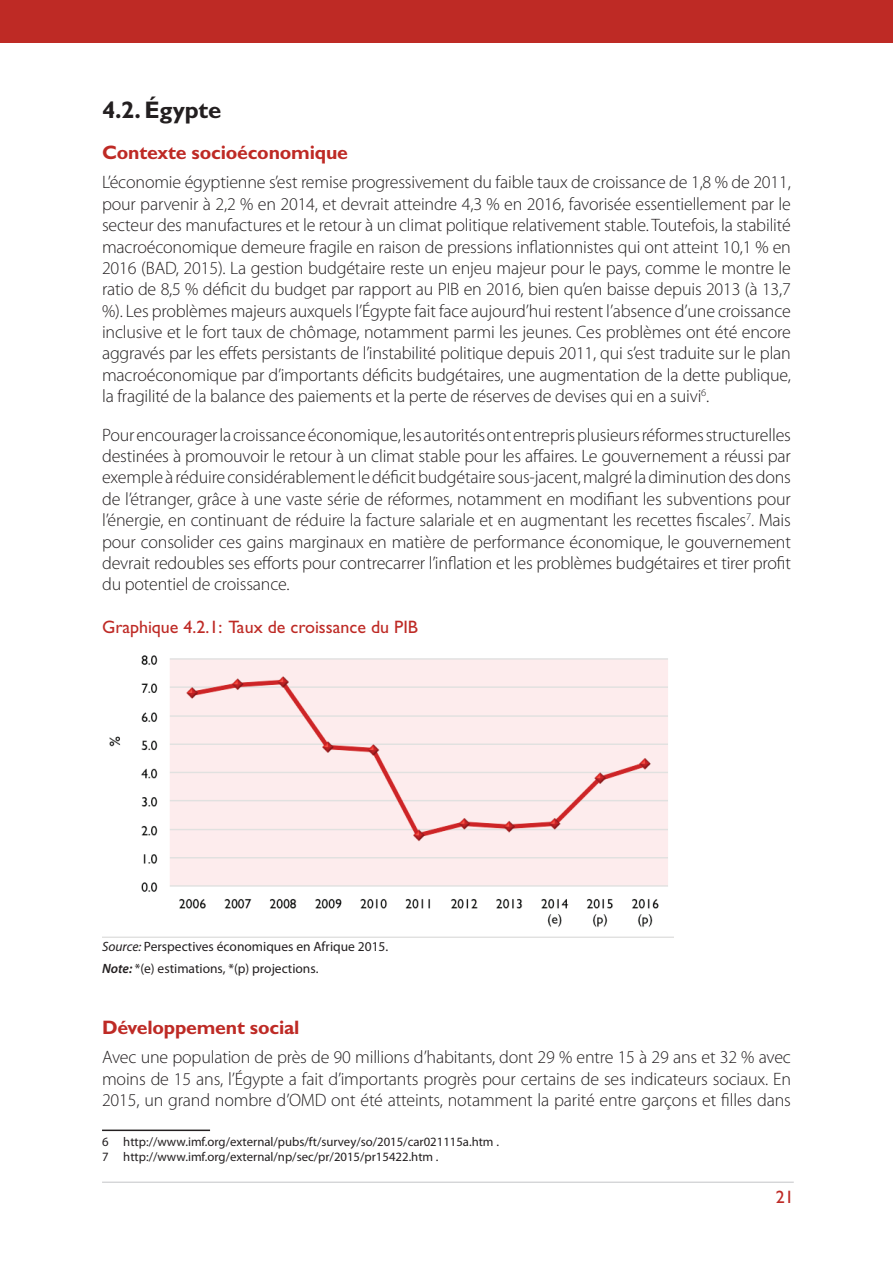
<style>
.page{position:relative;width:893px;height:1263px;background:#fff}
.page>*{position:absolute;margin:0;border:0;box-sizing:border-box;transform-origin:0 0}
.t1{font:700 24px "Gill Sans Std";letter-spacing:-.01em;color:#231f20}
.t2{font:700 19.5px "Gill Sans Std";letter-spacing:-.01em;color:#be2a25}
.t3{font:300 18px/21.3px "Myriad Pro";letter-spacing:-.01em;color:#231f20;text-align:justify}
.t4{font:18px "Gill Sans Std";color:#be2a25}
.t5{font:13.5px/21px "Myriad Pro";color:#231f20}
.t6{font:12.75px/15.3px "Myriad Pro";color:#231f20}
.s1{font-style:italic}
.s2{font-weight:600;font-style:italic}
</style>
<div class="page">
<hr style="left:102px;top:1182px;width:692px;height:1px;background:#c7c8ca">
<div style="left:0;top:0;width:893px;height:43px;background:#be2a25"></div>
<img style="left:102px;top:655px;width:571px;height:282px">
<hr style="left:102px;top:1129px;width:108px;height:2px;background:#231f20">
<h1 class="t1" style="left:102px;top:96px;width:121px">4.2. Égypte</h1>
<p class="t2" style="left:102px;top:140px;width:247px">Contexte socioéconomique</p>
<p class="t3" style="left:102px;top:172px;width:690px">L’économie égyptienne s’est remise progressivement du faible taux de croissance de 1,8 % de 2011, pour parvenir à 2,2 % en 2014, et devrait atteindre 4,3 % en 2016, favorisée essentiellement par le secteur des manufactures et le retour à un climat politique relativement stable. Toutefois, la stabilité macroéconomique demeure fragile en raison de pressions inflationnistes qui ont atteint 10,1 % en 2016 (BAD, 2015). La gestion budgétaire reste un enjeu majeur pour le pays, comme le montre le ratio de 8,5 % déficit du budget par rapport au PIB en 2016, bien qu’en baisse depuis 2013 (à 13,7 %). Les problèmes majeurs auxquels l’Égypte fait face aujourd’hui restent l’absence d’une croissance inclusive et le fort taux de chômage, notamment parmi les jeunes. Ces problèmes ont été encore aggravés par les effets persistants de l’instabilité politique depuis 2011, qui s’est traduite sur le plan macroéconomique par d’importants déficits budgétaires, une augmentation de la dette publique, la fragilité de la balance des paiements et la perte de réserves de devises qui en a suivi<sup>6</sup>.</p>
<p class="t3" style="left:102px;top:424px;width:690px">Pour encourager la croissance économique, les autorités ont entrepris plusieurs réformes structurelles destinées à promouvoir le retour à un climat stable pour les affaires. Le gouvernement a réussi par exemple à réduire considérablement le déficit budgétaire sous-jacent, malgré la diminution des dons de l’étranger, grâce à une vaste série de réformes, notamment en modifiant les subventions pour l’énergie, en continuant de réduire la facture salariale et en augmentant les recettes fiscales<sup>7</sup>. Mais pour consolider ces gains marginaux en matière de performance économique, le gouvernement devrait redoubles ses efforts pour contrecarrer l’inflation et les problèmes budgétaires et tirer profit du potentiel de croissance.</p>
<p class="t4" style="left:102px;top:616px;width:317px">Graphique 4.2.1: Taux de croissance du PIB</p>
<p class="t5" style="left:102px;top:937px;width:288px"><span class="s1">Source:</span> Perspectives économiques en Afrique 2015.<br><span class="s2">Note:</span> *(e) estimations, *(p) projections.</p>
<p class="t2" style="left:102px;top:1015px;width:199px">Développement social</p>
<p class="t3" style="left:102px;top:1047px;width:690px">Avec une population de près de 90 millions d’habitants, dont 29 % entre 15 à 29 ans et 32 % avec moins de 15 ans, l’Égypte a fait d’importants progrès pour certains de ses indicateurs sociaux. En 2015, un grand nombre d’OMD ont été atteints, notamment la parité entre garçons et filles dans</p>
<p class="t6" style="left:102px;top:1134px;width:398px">6 http://www.imf.org/external/pubs/ft/survey/so/2015/car021115a.htm .<br>7 http://www.imf.org/external/np/sec/pr/2015/pr15422.htm .</p>
<p class="t4" style="left:776px;top:1186px;width:19px">21</p>
</div>
